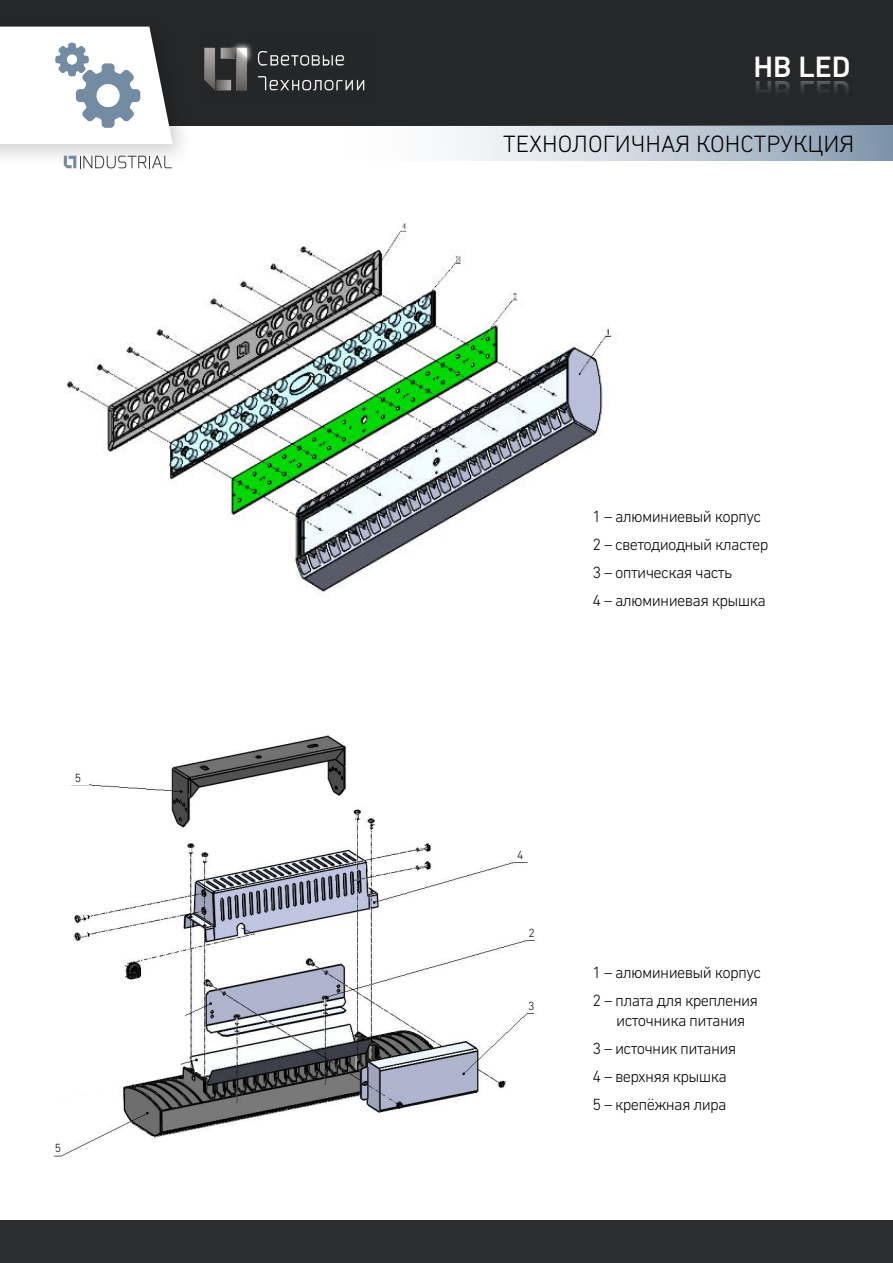
<style>
.page{position:relative;width:893px;height:1263px;background:#fff}
.page>*{position:absolute;margin:0;border:0;box-sizing:border-box;transform-origin:0 0}
.t1{font:500 30px "DIN Next W1 G";color:#fff}
.t2{font:300 24px "DIN Next W1 G";color:#000}
.t3{font:300 16.5px/28px "DIN Next W1 G";letter-spacing:-.04em;color:#000}
.t4{font:300 12px "DIN Next W1 G";color:#000}
</style>
<div class="page">
<div style="left:0;top:0;width:893px;height:126px;background:#252729"></div>
<div style="left:0;top:1220px;width:893px;height:43px;background:#2d2e30"></div>
<img style="left:204px;top:43px;width:161px;height:48px">
<div style="left:0;top:14px;width:196px;height:155px;background:#000;opacity:.2"></div>
<svg style="left:64px;top:156px;width:108px;height:12px"></svg>
<svg style="left:0;top:27px;width:173px;height:117px"></svg>
<div style="left:336px;top:125px;width:557px;height:36px;background:linear-gradient(to right,#fff,#8a9eb2)"></div>
<img style="left:67px;top:223px;width:551px;height:369px">
<div style="left:309px;top:197px;width:58px;height:53px;background:#fff"></div>
<img style="left:54px;top:735px;width:483px;height:422px">
<div style="left:375px;top:774px;width:160px;height:58px;background:#fff"></div>
<div style="left:506px;top:1044px;width:61px;height:58px;background:#fff"></div>
<svg style="left:54px;top:990px;width:133px;height:114px"></svg>
<div style="left:48px;top:828px;width:46px;height:86px;background:#fff"></div>
<div style="left:38px;top:963px;width:86px;height:63px;background:#fff"></div>
<div style="left:521px;top:925px;width:22px;height:14px;background:#fff"></div>
<div style="left:509px;top:847px;width:22px;height:14px;background:#fff"></div>
<div style="left:67px;top:770px;width:22px;height:14px;background:#fff"></div>
<div style="left:45px;top:1141px;width:16px;height:13px;background:#fff"></div>
<div style="left:520px;top:998px;width:22px;height:14px;background:#fff"></div>
<p class="t4" style="left:75px;top:771px;width:8px">5</p>
<p class="t4" style="left:55px;top:1141px;width:8px">5</p>
<h1 class="t1" style="left:753px;top:49px;width:98px">HB LED</h1>
<h2 class="t2" style="left:503px;top:130px;width:353px">ТЕХНОЛОГИЧНАЯ КОНСТРУКЦИЯ</h2>
<p class="t3" style="left:592px;top:503px;width:177px">1 – алюминиевый корпус<br>2 – светодиодный кластер<br>3 – оптическая часть<br>4 – алюминиевая крышка</p>
<p class="t4" style="left:517px;top:848px;width:8px">4</p>
<p class="t4" style="left:529px;top:926px;width:8px">2</p>
<p class="t4" style="left:528px;top:999px;width:8px">3</p>
<p class="t3" style="left:592px;top:958px;width:170px">1 – алюминиевый корпус<br>2 – плата для крепления</p>
<p class="t3" style="left:592px;top:1006px;width:155px;text-indent:24px">источника питания<br>3 – источник питания<br>4 – верхняя крышка<br>5 – крепёжная лира</p>
</div>
